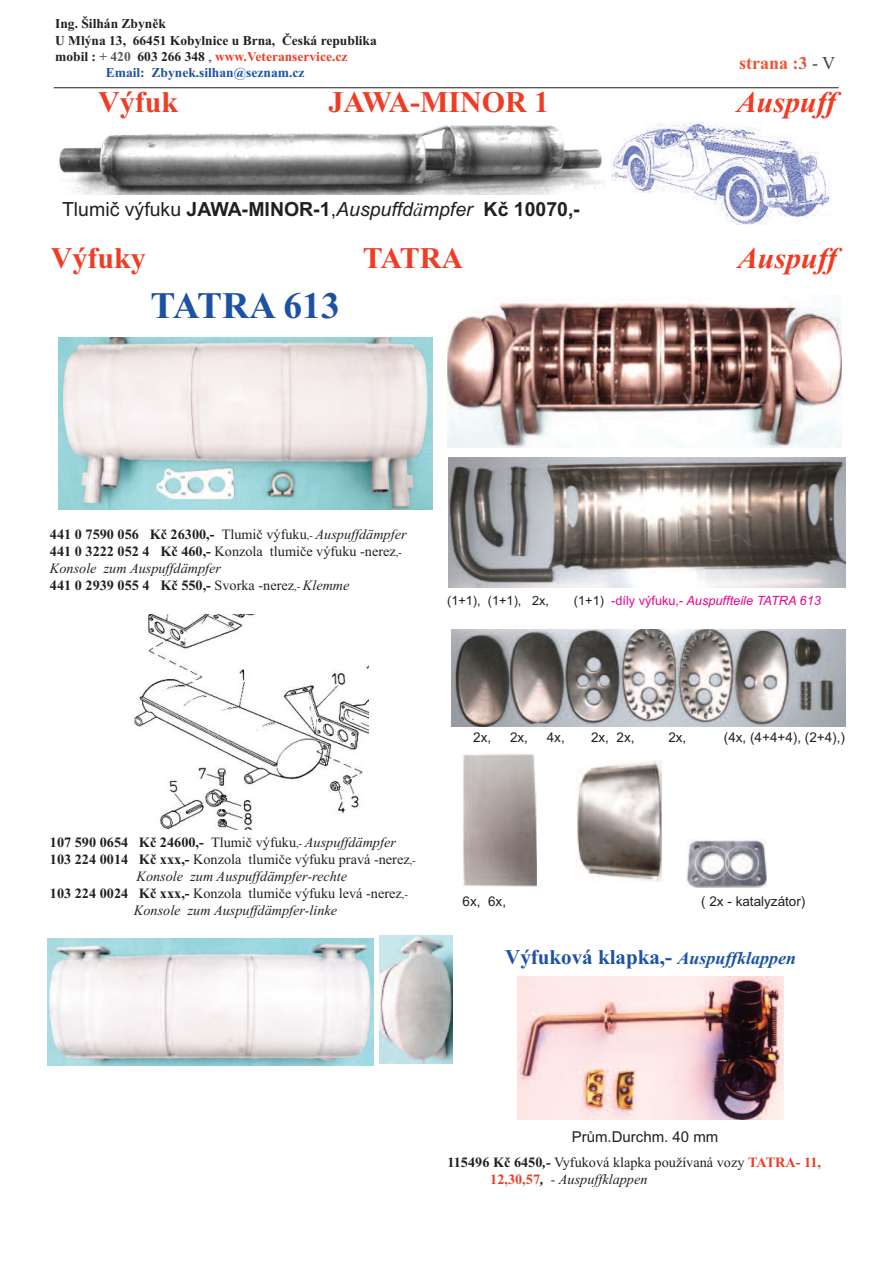
<style>
.page{position:relative;width:893px;height:1263px;background:#fff}
.page>*{position:absolute;margin:0;border:0;box-sizing:border-box;transform-origin:0 0}
.t1{font:700 37.5px "Times New Roman";color:#1c52a4}
.t2{font:700 30px "Times New Roman";color:#ef3c25}
.t3{font:italic 700 30px "Times New Roman";color:#ef3c25}
.t4{font:700 21px "Times New Roman";color:#1c52a4}
.t5{font:700 19.5px "Arial";color:#231f20}
.t6{font:700 18px "Times New Roman";color:#f05431}
.t7{font:15px "Arial";color:#231f20}
.t8{font:700 14.25px/17.1px "Times New Roman";color:#231f20}
.t9{font:14.25px/17.1px "Times New Roman";color:#231f20}
.t10{font:italic 14.25px "Times New Roman";color:#231f20}
.t11{font:13.5px "Arial";color:#231f20}
.t12{font:700 13.5px "Times New Roman";color:#231f20}
.t13{font:700 13.5px "Times New Roman";color:#ef3c25}
.t14{font:700 13.5px "Times New Roman";color:#1c52a4}
.t15{font:italic 12.75px "Arial";color:#ed028c}
.t16{font:12.75px "Arial";color:#231f20}
.s1{color:#231f20}
.s2{color:#57585a}
.s3{font-weight:400;color:#231f20}
.s4{font-weight:400;color:#3e3e3f}
.s5{font-weight:400}
.s6{font-weight:400;font-style:italic}
.s7{font-family:"Times New Roman";font-weight:400;font-style:italic}
.s8{font-weight:400;font-size:10.5px}
.s9{font-style:normal;color:#231f20}
.s10{font-style:normal}
.s11{font-weight:700}
.s12{font-size:10.5px}
.s13{font-style:italic;font-size:18px}
.s14{font-weight:700;font-style:italic}
.s15{font-weight:700;color:#ef3c25}
.s16{font-style:italic}
</style>
<div class="page">
<hr style="left:54px;top:87px;width:785px;height:1px;background:#231f20">
<img style="left:59px;top:126px;width:543px;height:68px">
<img style="left:612px;top:123px;width:218px;height:101px">
<img style="left:131px;top:614px;width:238px;height:216px">
<img style="left:58px;top:337px;width:375px;height:172px">
<img style="left:447px;top:301px;width:395px;height:147px">
<img style="left:449px;top:458px;width:397px;height:130px">
<img style="left:451px;top:629px;width:394px;height:97px">
<img style="left:463px;top:754px;width:73px;height:133px">
<svg style="left:693px;top:841px;width:74px;height:47px"></svg>
<img style="left:686px;top:840px;width:80px;height:47px">
<img style="left:517px;top:976px;width:267px;height:143px">
<img style="left:47px;top:938px;width:327px;height:127px">
<img style="left:577px;top:760px;width:84px;height:121px">
<svg style="left:452px;top:935px;width:1px;height:128px"></svg>
<img style="left:380px;top:935px;width:72px;height:128px">
<p class="t12" style="left:55px;top:16px;width:112px">Ing. Šilhán Zbyněk</p>
<p class="t12" style="left:55px;top:32px;width:323px">U Mlýna 13, 66451 Kobylnice u Brna, Česká republika</p>
<p class="t13" style="left:55px;top:48px;width:294px"><span class="s1">mobil :</span> <span class="s2">+ 420</span> <span class="s1">603 266 348</span> <span class="s3">,</span> www.Veteranservice.cz</p>
<p class="t14" style="left:106px;top:65px;width:200px">Email: Zbynek.silhan@seznam.cz</p>
<p class="t6" style="left:739px;top:53px;width:98px">strana :3 <span class="s4">- V</span></p>
<h2 class="t2" style="left:98px;top:84px;width:82px">Výfuk</h2>
<h2 class="t2" style="left:328px;top:84px;width:222px">JAWA-MINOR 1</h2>
<h2 class="t3" style="left:737px;top:84px;width:101px">Auspuff</h2>
<h3 class="t5" style="left:62px;top:198px;width:519px"><span class="s5">Tlumič výfuku</span> JAWA-MINOR-1<span class="s5">,</span><span class="s6">Auspuffd</span><span class="s7">ä</span><span class="s6">mpfer</span> Kč 10070,-</h3>
<h2 class="t2" style="left:51px;top:241px;width:97px">Výfuky</h2>
<h2 class="t2" style="left:363px;top:241px;width:102px">TATRA</h2>
<h2 class="t3" style="left:738px;top:241px;width:101px">Auspuff</h2>
<h1 class="t1" style="left:150px;top:283px;width:191px">TATRA 613</h1>
<p class="t8" style="left:50px;top:525px;width:358px">441 0 7590 056 Kč 26300,- <span class="s5">Tlumič výfuku</span><span class="s8">,-</span> <span class="s6">Auspuffdämpfer </span>441 0 3222 052 4 Kč 460,- <span class="s5">Konzola tlumiče výfuku -nerez</span><span class="s8">,- </span><span class="s6">Konsole zum Auspuffdämpfer<br></span>441 0 2939 055 4 Kč 550,- <span class="s5">Svorka -nerez</span><span class="s8">,-</span> <span class="s6">Klemme</span></p>
<p class="t16" style="left:447px;top:593px;width:104px">(1+1), (1+1), 2x,</p>
<p class="t15" style="left:574px;top:593px;width:248px"><span class="s9">(1+1)</span> <span class="s10">-díly výfuku,-</span> Auspuffteile TATRA 613</p>
<p class="t8" style="left:50px;top:833px;width:347px">107 590 0654 Kč 24600,- <span class="s5">Tlumič výfuku</span><span class="s8">,-</span> <span class="s6">Auspuffdämpfer</span></p>
<p class="t9" style="left:50px;top:850px;width:367px"><span class="s11">103 224 0014 Kč xxx,-</span> Konzola tlumiče výfuku pravá -nerez<span class="s12">,-</span></p>
<p class="t10" style="left:137px;top:868px;width:212px">Konsole zum Auspuffdämpfer-rechte</p>
<p class="t9" style="left:50px;top:885px;width:359px"><span class="s11">103 224 0024 Kč xxx,-</span> Konzola tlumiče výfuku levá -nerez<span class="s12">,-</span></p>
<p class="t10" style="left:134px;top:902px;width:205px">Konsole zum Auspuffdämpfer-linke</p>
<p class="t11" style="left:473px;top:729px;width:20px">2x,</p>
<p class="t11" style="left:510px;top:729px;width:20px">2x,</p>
<p class="t11" style="left:547px;top:729px;width:20px">4x,</p>
<p class="t11" style="left:591px;top:729px;width:45px">2x, 2x,</p>
<p class="t11" style="left:668px;top:729px;width:20px">2x,</p>
<p class="t11" style="left:724px;top:729px;width:123px">(4x, (4+4+4), (2+4),)</p>
<p class="t11" style="left:463px;top:894px;width:45px">6x, 6x,</p>
<p class="t11" style="left:701px;top:894px;width:106px">( 2x - katalyzátor)</p>
<h3 class="t4" style="left:505px;top:944px;width:292px">Výfuková klapka,- <span class="s13">Auspuffklappen</span></h3>
<p class="t7" style="left:572px;top:1127px;width:148px">Prům.Durchm. 40 mm</p>
<p class="t9" style="left:490px;top:1153px;width:332px;text-indent:-43px"><span class="s11">115496 Kč 6450</span><span class="s14">,-</span> Vyfuková klapka používaná vozy <span class="s15">TATRA- 11,<br>12,30,57</span><span class="s14">,</span> <span class="s16">- Auspuffklappen</span></p>
</div>
